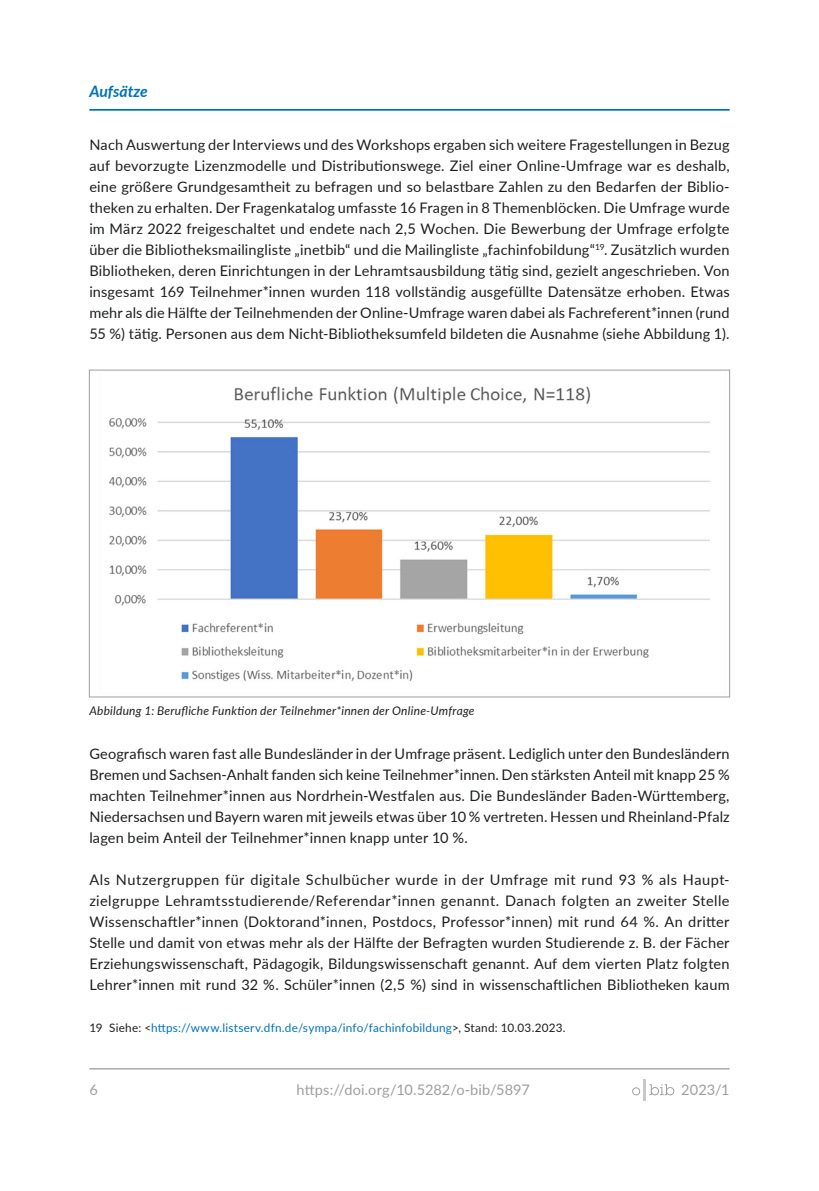
<style>
.page{position:relative;width:819px;height:1191px;background:#fff}
.page>*{position:absolute;margin:0;border:0;box-sizing:border-box;transform-origin:0 0}
.t1{font:15.75px "Lato Bold Italic 2";color:#0071b9}
.t2{font:14.53px/21px "Lato";letter-spacing:.015em;color:#1d1e1f;text-align:justify}
.t3{font:14.53px "Lato";letter-spacing:.01em;color:#9e9e9e}
.t4{font:14.53px "Lato Regular 2";color:#9e9e9e}
.t5{font:italic 11.9px "Lato";letter-spacing:.02em;color:#1d1e1f}
.t6{font:11.72px "Lato";letter-spacing:.02em;color:#0071b9}
.s1{font-family:"Lato Regular 2";color:#1d1e1f}
.s2{color:#1d1e1f}
</style>
<div class="page">
<hr style="left:89px;top:1068px;width:640px;height:1px;background:#9e9e9e">
<hr style="left:643px;top:1079px;width:3px;height:21px;background:#c7c8ca">
<svg style="left:632px;top:1087px;width:8px;height:8px"></svg>
<svg style="left:649px;top:1084px;width:25px;height:11px"></svg>
<img style="left:109px;top:386px;width:601px;height:296px">
<hr style="left:89px;top:109px;width:640px;height:2px;background:#0071b9">
<p class="t1" style="left:89px;top:80px;width:60px">Aufsätze</p>
<p class="t2" style="left:89px;top:134px;width:641px">Nach Auswertung der Interviews und des Workshops ergaben sich weitere Fragestellungen in Bezug auf bevorzugte Lizenzmodelle und Distributionswege. Ziel einer Online-Umfrage war es deshalb, eine größere Grundgesamtheit zu befragen und so belastbare Zahlen zu den Bedarfen der Biblio&shy;theken zu erhalten. Der Fragenkatalog umfasste 16 Fragen in 8 Themenblöcken. Die Umfrage wurde im März 2022 freigeschaltet und endete nach 2,5 Wochen. Die Bewerbung der Umfrage erfolgte über die Bibliotheksmailingliste „inetbib“ und die Mailingliste „fachinfobildung“<sup>19</sup>. Zusätzlich wurden Bibliotheken, deren Einrichtungen in der Lehramtsausbildung tätig sind, gezielt angeschrieben. Von insgesamt 169 Teilnehmer*innen wurden 118 vollständig ausgefüllte Datensätze erhoben. Etwas mehr als die Hälfte der Teilnehmenden der Online-Umfrage waren dabei als Fachreferent*innen (rund 55 %) tätig. Personen aus dem Nicht-Bibliotheksumfeld bildeten die Ausnahme (siehe Abbildung 1).</p>
<p class="t5" style="left:89px;top:702px;width:387px">Abbildung 1: Berufliche Funktion der Teilnehmer*innen der Online-Umfrage</p>
<p class="t2" style="left:89px;top:743px;width:641px">Geografisch waren fast alle Bundesländer in der Umfrage präsent. Lediglich unter den Bundesländern Bremen und Sachsen-Anhalt fanden sich keine Teilnehmer*innen. Den stärksten Anteil mit knapp 25 % machten Teilnehmer*innen aus Nordrhein-Westfalen aus. Die Bundesländer Baden-Württemberg, Niedersachsen und Bayern waren mit jeweils etwas über 10 % vertreten. Hessen und Rheinland-Pfalz lagen beim Anteil der Teilnehmer*innen knapp unter 10 %.</p>
<p class="t2" style="left:89px;top:869px;width:641px">Als Nutzergruppen für digitale Schulbücher wurde in der Umfrage mit rund 93 % als Haupt&shy;zielgruppe Lehramtsstudierende/Referendar*innen genannt. Danach folgten an zweiter Stelle Wissenschaftler*innen (Doktorand*innen, Postdocs, Professor*innen) mit rund 64 %. An dritter Stelle und damit von etwas mehr als der Hälfte der Befragten wurden Studierende z. B. der Fächer Erziehungswissenschaft, Pädagogik, Bildungswissenschaft genannt. Auf dem vierten Platz folgten Lehrer*innen mit rund 32 %. Schüler*innen (2,5 %) sind in wissenschaftlichen Bibliotheken kaum</p>
<p class="t6" style="left:89px;top:1019px;width:478px"><span class="s1">19</span> <span class="s2">Siehe: &lt;</span>https://www.listserv.dfn.de/sympa/info/fachinfobildung<span class="s2">&gt;, Stand: 10.03.2023.</span></p>
<p class="t3" style="left:89px;top:1079px;width:10px">6</p>
<p class="t3" style="left:296px;top:1079px;width:235px">https://doi.org/10.5282/o-bib/5897</p>
<p class="t4" style="left:681px;top:1079px;width:50px">2023/1</p>
</div>
